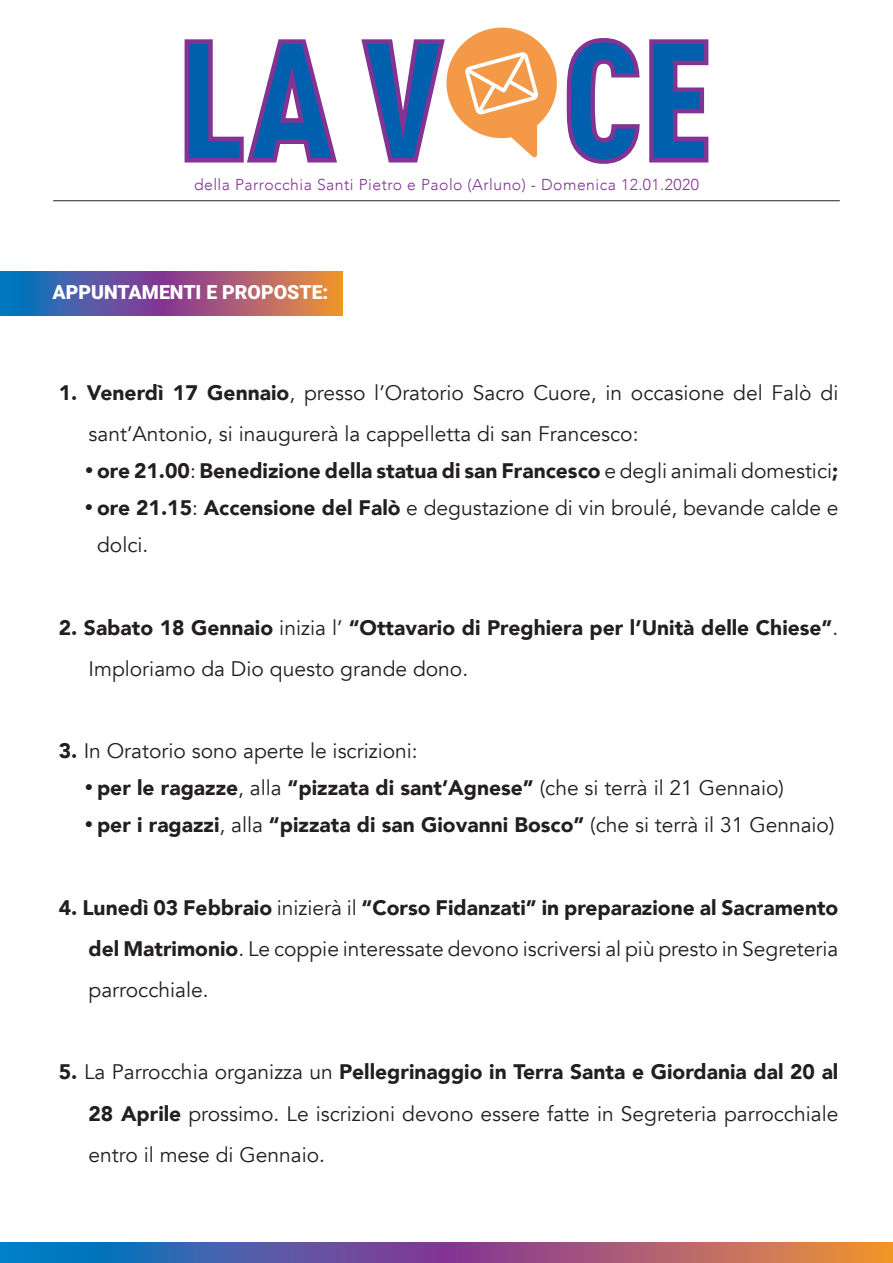
<style>
.page{position:relative;width:893px;height:1263px;background:#fff}
.page>*{position:absolute;margin:0;border:0;box-sizing:border-box;transform-origin:0 0}
.t1{font:21px/41.2px "Avenir";color:#231f20}
.t2{font:900 21px/41.2px "Avenir";color:#231f20}
.t3{font:900 19.5px "Roboto";color:#fff}
.t4{font:300 15.75px "Avenir";letter-spacing:.03em;color:#823394}
.s1{font-weight:900}
.s2{font-weight:400}
</style>
<div class="page">
<svg style="left:0;top:271px;width:342px;height:45px;background:#816088"></svg>
<hr style="left:53px;top:200px;width:787px;height:1px;background:#231f20">
<svg style="left:0;top:1243px;width:893px;height:20px;background:#7b628a"></svg>
<svg style="left:184px;top:39px;width:153px;height:124px"></svg>
<svg style="left:361px;top:28px;width:348px;height:136px"></svg>
<p class="t4" style="left:194px;top:175px;width:506px">della Parrocchia Santi Pietro e Paolo (Arluno) - Domenica 12.01.2020</p>
<p class="t3" style="left:52px;top:279px;width:277px">APPUNTAMENTI E PROPOSTE:</p>
<p class="t1" style="left:89px;top:373px;width:751px;text-indent:-30px"><span class="s1">1. Venerdì 17 Gennaio</span>, presso l’Oratorio Sacro Cuore, in occasione del Falò di sant’Antonio, si inaugurerà la cappelletta di san Francesco:</p>
<p class="t2" style="left:84px;top:450px;width:755px">•ore 21.00<span class="s2">:</span> Benedizione della statua di san Francesco <span class="s2">e degli animali domestici</span>;</p>
<p class="t1" style="left:97px;top:490px;width:743px;line-height:37px;text-indent:-13px">•<span class="s1">ore 21.15</span>: <span class="s1">Accensione del Falò</span> e degustazione di vin broulé, bevande calde e dolci.</p>
<p class="t2" style="left:89px;top:606px;width:751px;text-indent:-30px">2. Sabato 18 Gennaio <span class="s2">inizia l’</span> “Ottavario di Preghiera per l’Unità delle Chiese”<span class="s2">.<br>Imploriamo da Dio questo grande dono.</span></p>
<p class="t1" style="left:59px;top:731px;width:360px"><span class="s1">3.</span> In Oratorio sono aperte le iscrizioni:</p>
<p class="t2" style="left:84px;top:767px;width:701px">•per le ragazze<span class="s2">, alla</span> “pizzata di sant’Agnese” <span class="s2">(che si terrà il 21 Gennaio)</span></p>
<p class="t2" style="left:84px;top:804px;width:752px">•per i ragazzi<span class="s2">, alla</span> “pizzata di san Giovanni Bosco” <span class="s2">(che si terrà il 31 Gennaio)</span></p>
<p class="t1" style="left:89px;top:887px;width:751px;text-align:justify;text-indent:-30px"><span class="s1">4. Lunedì 03 Febbraio</span> inizierà il <span class="s1">“Corso Fidanzati” in preparazione al Sacramento del Matrimonio</span>. Le coppie interessate devono iscriversi al più presto in Segreteria parrocchiale.</p>
<p class="t1" style="left:89px;top:1052px;width:751px;text-align:justify;text-indent:-30px"><span class="s1">5.</span> La Parrocchia organizza un <span class="s1">Pellegrinaggio in Terra Santa e Giordania dal 20 al 28 Aprile</span> prossimo. Le iscrizioni devono essere fatte in Segreteria parrocchiale entro il mese di Gennaio.</p>
</div>
